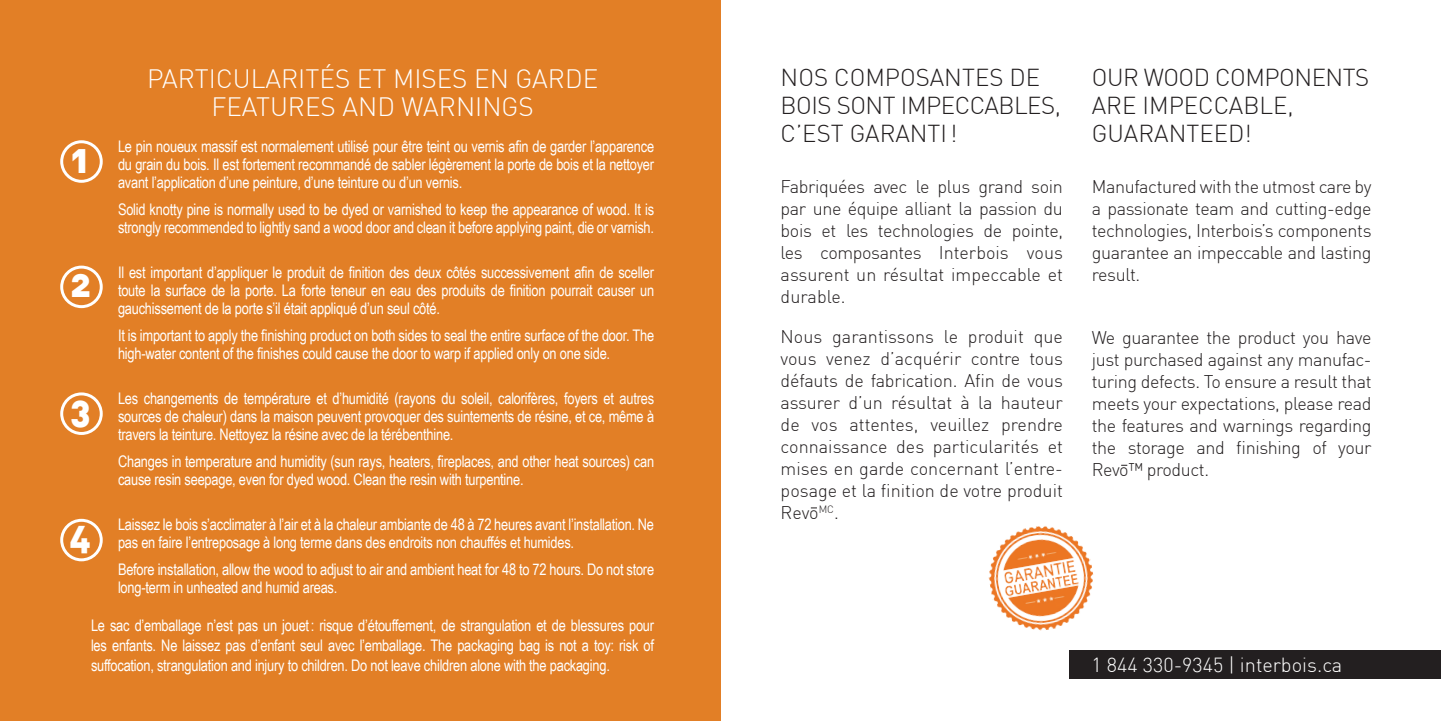
<style>
.page{position:relative;width:1441px;height:721px;background:#fff}
.page>*{position:absolute;margin:0;border:0;box-sizing:border-box;transform-origin:0 0}
.t1{font:40px "DIN Black Alternate";color:#fff}
.t2{font:37px "DIN Black Alternate";color:#fff}
.t3{font:35.6px "DIN Black Alternate";color:#fff}
.t4{font:300 26px/28px "DIN";color:#fff;text-align:center}
.t5{font:300 24px/28px "DIN";color:#231f20}
.t6{font:300 20px "DIN";color:#fff}
.t7{font:300 18px/22px "DIN";letter-spacing:-.02em;color:#231f20;text-align:justify}
.t8{font:16px/18px "Arial Narrow";letter-spacing:-.015em;color:#fff}
</style>
<div class="page">
<div style="left:1069px;top:650px;width:372px;height:29px;background:#231f20"></div>
<div style="left:0;top:0;width:720px;height:721px;background:#e27f26"></div>
<div style="left:60px;top:140px;width:43px;height:43px;border:3px solid #fff;border-radius:50%"></div>
<div style="left:60px;top:265px;width:43px;height:43px;border:3px solid #fff;border-radius:50%"></div>
<div style="left:60px;top:392px;width:43px;height:43px;border:3px solid #fff;border-radius:50%"></div>
<div style="left:60px;top:519px;width:43px;height:42px;border:3px solid #fff;border-radius:50%"></div>
<img style="left:988px;top:526px;width:106px;height:105px">
<h3 class="t4" style="left:147px;top:64px;width:453px">PARTICULARITÉS ET MISES EN GARDE<br>FEATURES AND WARNINGS</h3>
<p class="t8" style="left:118px;top:136px;width:537px;text-align:justify">Le pin noueux massif est normalement utilisé pour être teint ou vernis afin de garder l’apparence du grain du bois. Il est fortement recommandé de sabler légèrement la porte de bois et la nettoyer avant l’application d’une peinture, d’une teinture ou d’un vernis.</p>
<p class="t8" style="left:118px;top:199px;width:537px">Solid knotty pine is normally used to be dyed or varnished to keep the appearance of wood. It is strongly recommended to lightly sand a wood door and clean it before applying paint, die or varnish.</p>
<p class="t8" style="left:118px;top:262px;width:537px;text-align:justify">Il est important d’appliquer le produit de finition des deux côtés successivement afin de sceller toute la surface de la porte. La forte teneur en eau des produits de finition pourrait causer un gauchissement de la porte s’il était appliqué d’un seul côté.</p>
<p class="t8" style="left:118px;top:325px;width:537px">It is important to apply the finishing product on both sides to seal the entire surface of the door. The high-water content of the finishes could cause the door to warp if applied only on one side.</p>
<p class="t8" style="left:118px;top:388px;width:537px;text-align:justify">Les changements de température et d’humidité (rayons du soleil, calorifères, foyers et autres sources de chaleur) dans la maison peuvent provoquer des suintements de résine, et ce, même à travers la teinture. Nettoyez la résine avec de la térébenthine.</p>
<p class="t8" style="left:118px;top:451px;width:537px">Changes in temperature and humidity (sun rays, heaters, fireplaces, and other heat sources) can cause resin seepage, even for dyed wood. Clean the resin with turpentine.</p>
<p class="t8" style="left:118px;top:514px;width:537px">Laissez le bois s’acclimater à l’air et à la chaleur ambiante de 48 à 72 heures avant l’installation. Ne pas en faire l’entreposage à long terme dans des endroits non chauffés et humides.</p>
<p class="t8" style="left:118px;top:559px;width:537px">Before installation, allow the wood to adjust to air and ambient heat for 48 to 72 hours. Do not store long-term in unheated and humid areas.</p>
<p class="t8" style="left:91px;top:614px;width:564px;line-height:20px;text-align:justify">Le sac d’emballage n’est pas un jouet: risque d’étouffement, de strangulation et de blessures pour les enfants. Ne laissez pas d’enfant seul avec l’emballage. The packaging bag is not a toy: risk of suffocation, strangulation and injury to children. Do not leave children alone with the packaging.</p>
<h1 class="t1" style="left:71px;top:132px;width:21px">1</h1>
<h2 class="t2" style="left:71px;top:259px;width:23px">2</h2>
<h2 class="t2" style="left:71px;top:384px;width:22px">3</h2>
<h3 class="t3" style="left:69px;top:512px;width:24px">4</h3>
<h3 class="t5" style="left:780px;top:63px;width:282px">NOS COMPOSANTES DE<br>BOIS SONT IMPECCABLES,<br>C’EST GARANTI!</h3>
<h3 class="t5" style="left:1092px;top:63px;width:279px">OUR WOOD COMPONENTS<br>ARE IMPECCABLE,<br>GUARANTEED!</h3>
<p class="t7" style="left:780px;top:176px;width:284px">Fabriquées avec le plus grand soin par une équipe alliant la passion du bois et les technologies de pointe, les composantes Interbois vous assurent un résultat impeccable et durable.</p>
<p class="t7" style="left:780px;top:326px;width:284px">Nous garantissons le produit que vous venez d’acquérir contre tous défauts de fabrication. Afin de vous assurer d’un résultat à la hauteur de vos attentes, veuillez prendre connaissance des particularités et mises en garde concernant l’entre&shy;posage et la finition de votre produit Revo<sup>MC</sup>.</p>
<p class="t7" style="left:1092px;top:176px;width:281px">Manufactured with the utmost care by a passionate team and cutting-edge technologies, Interbois’s components guarantee an impeccable and lasting result.</p>
<p class="t7" style="left:1092px;top:326px;width:281px">We guarantee the product you have just purchased against any manufac&shy;turing defects. To ensure a result that meets your expectations, please read the features and warnings regarding the storage and finishing of your Revo™ product.</p>
<p class="t6" style="left:1091px;top:652px;width:252px">1 844 330-9345 | interbois.ca</p>
</div>
